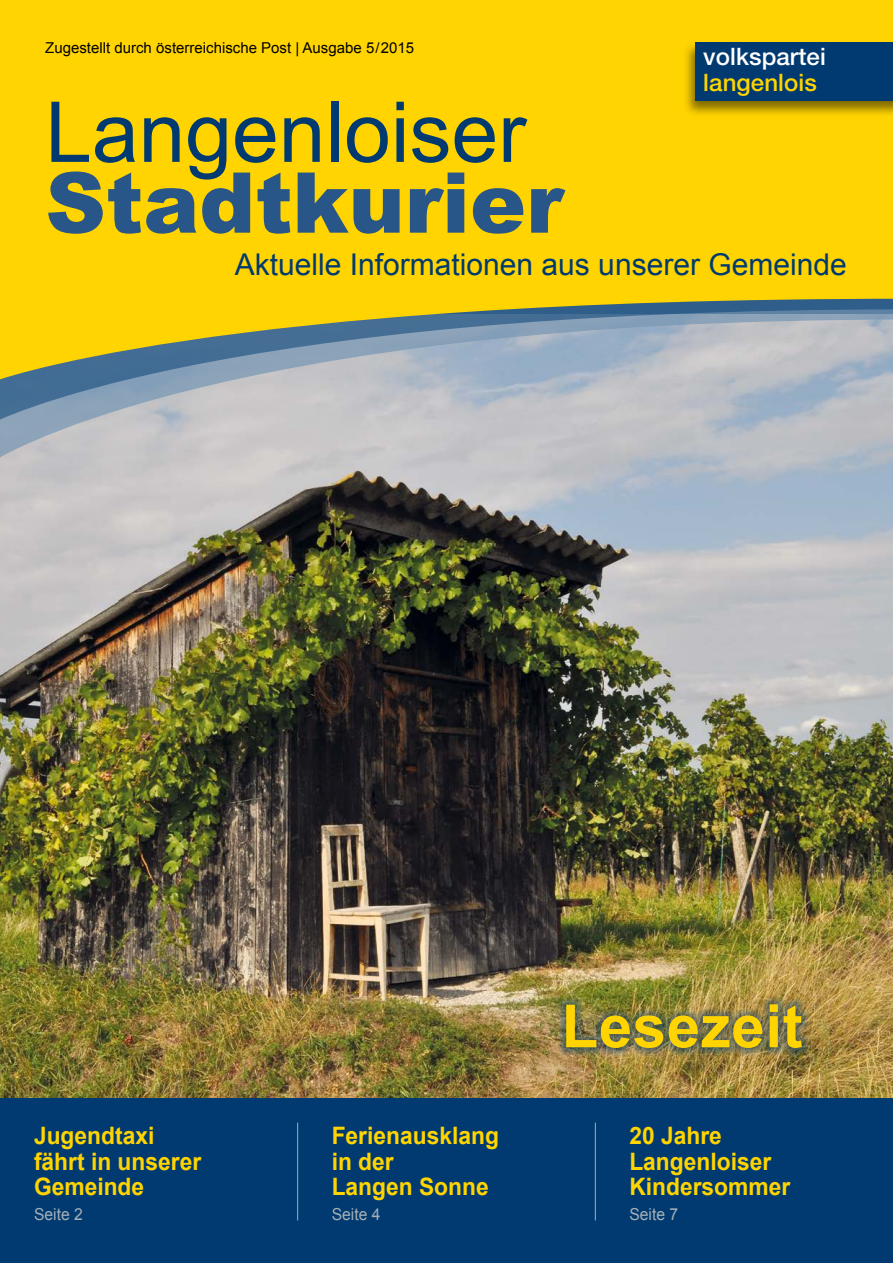
<style>
.page{position:relative;width:893px;height:1263px;background:#fff}
.page>*{position:absolute;margin:0;border:0;box-sizing:border-box;transform-origin:0 0}
.t1{font:84px "Arial";color:#003a70}
.t2{font:900 84px "Arial";color:#285689}
.t3{font:700 60px "Arial";letter-spacing:.01em;color:#ffd400}
.t4{font:30px "Arial";color:#003a70}
.t5{font:700 24px/25.5px "Arial";color:#ffd400;scale:.95 1}
.t6{font:500 24px "Helvetica Neue LT Std";letter-spacing:.005em;color:#fff}
.t7{font:500 24px "Helvetica Neue LT Std";letter-spacing:.005em;color:#ffd400}
.t8{font:16.5px "Arial";color:#a4b0b7;scale:.95 1}
.t9{font:15px "Arial";color:#000}
</style>
<div class="page">
<div style="left:0;top:240px;width:893px;height:1023px;background:#003a70"></div>
<img style="left:0;top:463px;width:893px;height:634px">
<svg style="left:0;top:383px;width:893px;height:80px;background:#b8bcc3"></svg>
<svg style="left:0;top:0;width:893px;height:383px;background:#ebcb1e"></svg>
<div style="left:683px;top:41px;width:210px;height:76px;background:#000;opacity:.5"></div>
<div style="left:696px;top:43px;width:197px;height:58px;background:#003a70"></div>
<img style="left:558px;top:996px;width:252px;height:60px">
<hr style="left:297px;top:1123px;width:1px;height:97px;background:#a4b0b7">
<hr style="left:595px;top:1123px;width:1px;height:97px;background:#a4b0b7">
<p class="t9" style="left:45px;top:38px;width:370px">Zugestellt durch österreichische Post | Ausgabe 5/2015</p>
<p class="t6" style="left:703px;top:43px;width:124px">volkspartei</p>
<p class="t7" style="left:703px;top:68px;width:115px">langenlois</p>
<h1 class="t1" style="left:45px;top:77px;width:482px">Langenloiser</h1>
<h1 class="t2" style="left:45px;top:142px;width:519px">Stadtkurier</h1>
<p class="t4" style="left:235px;top:245px;width:613px">Aktuelle Informationen aus unserer Gemeinde</p>
<p class="t5" style="left:34px;top:1124px;width:178px">Jugendtaxi fährt in unserer<br>Gemeinde</p>
<p class="t8" style="left:34px;top:1204px;width:53px">Seite 2</p>
<p class="t5" style="left:332px;top:1124px;width:178px">Ferienausklang in der<br>Langen Sonne</p>
<p class="t8" style="left:332px;top:1204px;width:53px">Seite 4</p>
<h2 class="t3" style="left:562px;top:987px;width:242px">Lesezeit</h2>
<p class="t5" style="left:629px;top:1124px;width:171px">20 Jahre<br>Langenloiser<br>Kindersommer</p>
<p class="t8" style="left:629px;top:1204px;width:53px">Seite 7</p>
</div>
